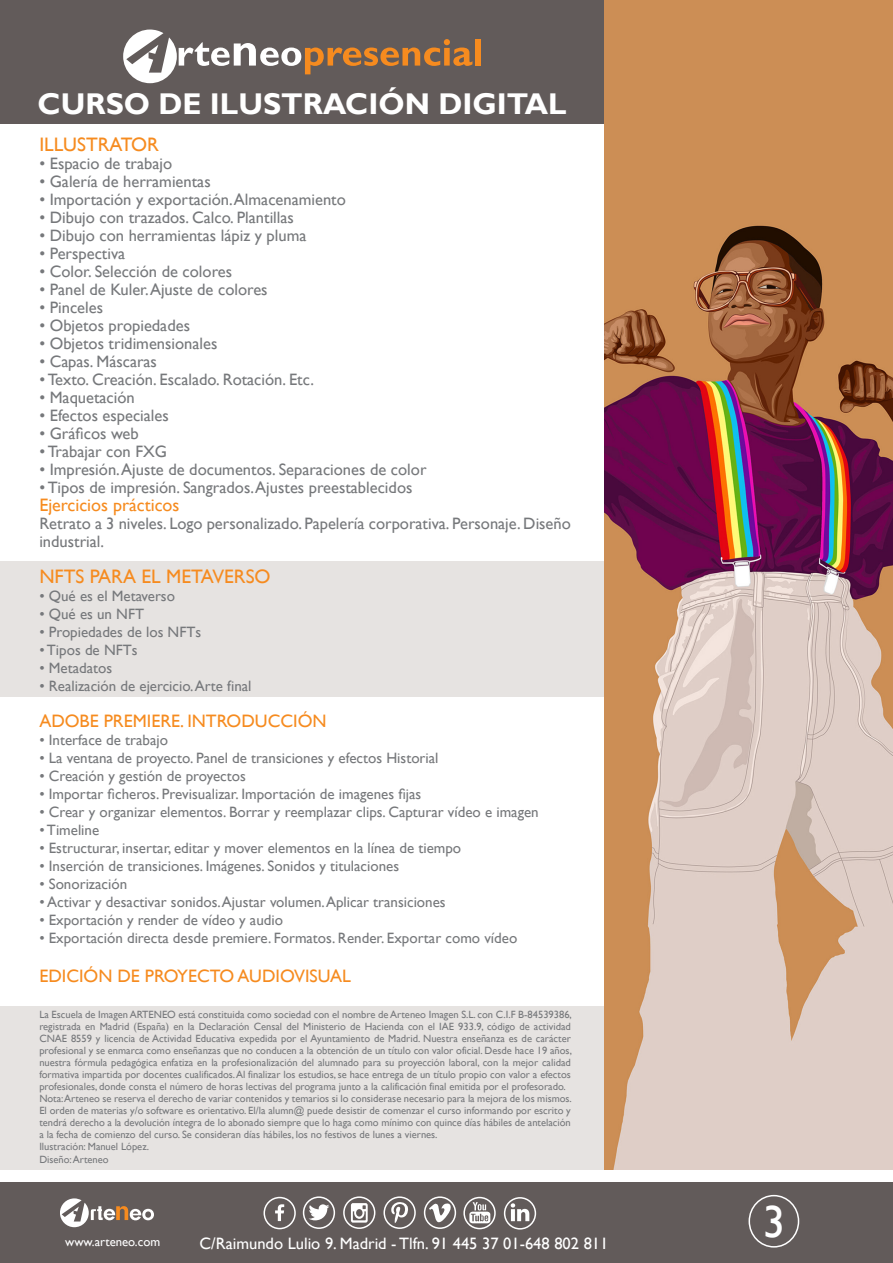
<style>
.page{position:relative;width:893px;height:1263px;background:#fff}
.page>*{position:absolute;margin:0;border:0;box-sizing:border-box;transform-origin:0 0}
.t1{font:45px "Gill Sans";color:#fff}
.t2{font:700 30px "Gill Sans";color:#fff}
.t3{font:19.5px "Gill Sans";color:#f68b1f}
.t4{font:18px "Gill Sans";color:#f68b1f}
.t5{font:16.5px/18px "Gill Sans";color:#76787b}
.t6{font:16.5px "Gill Sans";color:#fff}
.t7{font:15px "Gill Sans";color:#76787b}
.t8{font:12.75px "Gill Sans";color:#fff}
.t9{font:10.5px/12px "Gill Sans";color:#76787b;text-align:justify}
</style>
<div class="page">
<div style="left:0;top:1006px;width:893px;height:163px;background:#e6e3e1"></div>
<div style="left:0;top:561px;width:893px;height:135px;background:#e6e3e1"></div>
<div style="left:0;top:1182px;width:893px;height:81px;background:#625b5a"></div>
<div style="left:748px;top:1195px;width:51px;height:52px;border:2px solid #fff;border-radius:50%"></div>
<svg style="left:60px;top:1198px;width:94px;height:29px"></svg>
<div style="left:424px;top:1196px;width:32px;height:33px;border:2px solid #fff;border-radius:50%"></div>
<div style="left:383px;top:1196px;width:33px;height:33px;border:2px solid #fff;border-radius:50%"></div>
<svg style="left:391px;top:1202px;width:17px;height:21px"></svg>
<div style="left:343px;top:1196px;width:32px;height:33px;border:2px solid #fff;border-radius:50%"></div>
<svg style="left:351px;top:1203px;width:17px;height:19px"></svg>
<div style="left:303px;top:1196px;width:32px;height:33px;border:2px solid #fff;border-radius:50%"></div>
<svg style="left:309px;top:1204px;width:20px;height:16px"></svg>
<div style="left:463px;top:1197px;width:33px;height:32px;border:2px solid #fff;border-radius:50%"></div>
<svg style="left:469px;top:1202px;width:21px;height:21px"></svg>
<svg style="left:275px;top:1204px;width:9px;height:17px"></svg>
<div style="left:264px;top:1197px;width:32px;height:32px;border:2px solid #fff;border-radius:50%"></div>
<svg style="left:429px;top:1203px;width:22px;height:19px"></svg>
<div style="left:504px;top:1197px;width:32px;height:32px;border:2px solid #fff;border-radius:50%"></div>
<svg style="left:511px;top:1203px;width:18px;height:18px"></svg>
<div style="left:0;top:0;width:604px;height:123px;background:#625b5a"></div>
<div style="left:475px;top:39px;width:5px;height:27px;background:#f68b1f"></div>
<svg style="left:123px;top:30px;width:349px;height:53px"></svg>
<img style="left:604px;top:0;width:289px;height:1169px">
<p class="t2" style="left:38px;top:86px;width:530px">CURSO DE ILUSTRACIÓN DIGITAL</p>
<p class="t3" style="left:39px;top:133px;width:121px">ILLUSTRATOR</p>
<p class="t5" style="left:39px;top:154px;width:134px">• Espacio de trabajo</p>
<p class="t5" style="left:39px;top:172px;width:173px">• Galería de herramientas</p>
<p class="t5" style="left:39px;top:190px;width:308px">• Importación y exportación. Almacenamiento</p>
<p class="t5" style="left:39px;top:208px;width:256px">• Dibujo con trazados. Calco. Plantillas</p>
<p class="t5" style="left:39px;top:226px;width:269px">• Dibujo con herramientas lápiz y pluma</p>
<p class="t5" style="left:39px;top:244px;width:87px">• Perspectiva</p>
<p class="t5" style="left:39px;top:262px;width:194px">• Color. Selección de colores</p>
<p class="t5" style="left:39px;top:280px;width:230px">• Panel de Kuler. Ajuste de colores</p>
<p class="t5" style="left:39px;top:298px;width:65px">• Pinceles</p>
<p class="t5" style="left:39px;top:316px;width:152px">• Objetos propiedades</p>
<p class="t5" style="left:39px;top:334px;width:180px">• Objetos tridimensionales</p>
<p class="t5" style="left:39px;top:352px;width:119px">• Capas. Máscaras</p>
<p class="t5" style="left:39px;top:370px;width:276px">• Texto. Creación. Escalado. Rotación. Etc.</p>
<p class="t5" style="left:39px;top:388px;width:97px">• Maquetación</p>
<p class="t5" style="left:39px;top:406px;width:131px">• Efectos especiales</p>
<p class="t5" style="left:39px;top:424px;width:101px">• Gráficos web</p>
<p class="t5" style="left:39px;top:442px;width:129px">• Trabajar con FXG</p>
<p class="t5" style="left:39px;top:460px;width:389px">• Impresión. Ajuste de documentos. Separaciones de color</p>
<p class="t5" style="left:39px;top:478px;width:375px">• Tipos de impresión. Sangrados. Ajustes preestablecidos</p>
<p class="t4" style="left:39px;top:494px;width:142px">Ejercicios prácticos</p>
<p class="t5" style="left:39px;top:514px;width:533px">Retrato a 3 niveles. Logo personalizado. Papelería corporativa. Personaje. Diseño industrial.</p>
<p class="t3" style="left:39px;top:565px;width:233px">NFTS PARA EL METAVERSO</p>
<p class="t7" style="left:39px;top:587px;width:137px">• Qué es el Metaverso</p>
<p class="t7" style="left:39px;top:605px;width:106px">• Qué es un NFT</p>
<p class="t7" style="left:39px;top:623px;width:163px">• Propiedades de los NFTs</p>
<p class="t7" style="left:39px;top:641px;width:100px">• Tipos de NFTs</p>
<p class="t7" style="left:39px;top:659px;width:74px">• Metadatos</p>
<p class="t7" style="left:39px;top:677px;width:214px">• Realización de ejercicio. Arte final</p>
<p class="t4" style="left:39px;top:710px;width:289px">ADOBE PREMIERE. INTRODUCCIÓN</p>
<p class="t7" style="left:39px;top:731px;width:130px">• Interface de trabajo</p>
<p class="t7" style="left:39px;top:749px;width:401px">• La ventana de proyecto. Panel de transiciones y efectos Historial</p>
<p class="t7" style="left:39px;top:767px;width:208px">• Creación y gestión de proyectos</p>
<p class="t7" style="left:39px;top:785px;width:384px">• Importar ficheros. Previsualizar. Importación de imagenes fijas</p>
<p class="t7" style="left:39px;top:803px;width:501px">• Crear y organizar elementos. Borrar y reemplazar clips. Capturar vídeo e imagen</p>
<p class="t7" style="left:39px;top:821px;width:61px">• Timeline</p>
<p class="t7" style="left:39px;top:839px;width:423px">• Estructurar, insertar, editar y mover elementos en la línea de tiempo</p>
<p class="t7" style="left:39px;top:857px;width:361px">• Inserción de transiciones. Imágenes. Sonidos y titulaciones</p>
<p class="t7" style="left:39px;top:875px;width:89px">• Sonorización</p>
<p class="t7" style="left:39px;top:893px;width:408px">• Activar y desactivar sonidos. Ajustar volumen. Aplicar transiciones</p>
<p class="t7" style="left:39px;top:911px;width:245px">• Exportación y render de vídeo y audio</p>
<p class="t7" style="left:39px;top:929px;width:479px">• Exportación directa desde premiere. Formatos. Render. Exportar como vídeo</p>
<p class="t4" style="left:39px;top:966px;width:313px">EDICIÓN DE PROYECTO AUDIOVISUAL</p>
<p class="t9" style="left:39px;top:1009px;width:534px">La Escuela de Imagen ARTENEO está constituida como sociedad con el nombre de Arteneo Imagen S.L. con C.I.F B-84539386, registrada en Madrid (España) en la Declaración Censal del Ministerio de Hacienda con el IAE 933.9, código de actividad CNAE 8559 y licencia de Actividad Educativa expedida por el Ayuntamiento de Madrid. Nuestra enseñanza es de carácter profesional y se enmarca como enseñanzas que no conducen a la obtención de un título con valor oficial. Desde hace 19 años, nuestra fórmula pedagógica enfatiza en la profesionalización del alumnado para su proyección laboral, con la mejor calidad formativa impartida por docentes cualificados. Al finalizar los estudios, se hace entrega de un título propio con valor a efectos profesionales, donde consta el número de horas lectivas del programa junto a la calificación final emitida por el profesorado.</p>
<p class="t9" style="left:39px;top:1093px;width:534px">Nota:Arteneo se reserva el derecho de variar contenidos y temarios si lo considerase necesario para la mejora de los mismos.<br>El orden de materias y/o software es orientativo. El/la alumn@ puede desistir de comenzar el curso informando por escrito y tendrá derecho a la devolución íntegra de lo abonado siempre que lo haga como mínimo con quince días hábiles de antelación a la fecha de comienzo del curso. Se consideran días hábiles, los no festivos de lunes a viernes.</p>
<p class="t9" style="left:39px;top:1141px;width:111px">Ilustración: Manuel López.</p>
<p class="t9" style="left:39px;top:1153px;width:71px">Diseño: Arteneo</p>
<p class="t8" style="left:65px;top:1234px;width:97px">www.arteneo.com</p>
<p class="t6" style="left:200px;top:1234px;width:410px">C/Raimundo Lulio 9. Madrid - Tlfn. 91 445 37 01-648 802 811</p>
<p class="t1" style="left:763px;top:1195px;width:24px">3</p>
</div>
